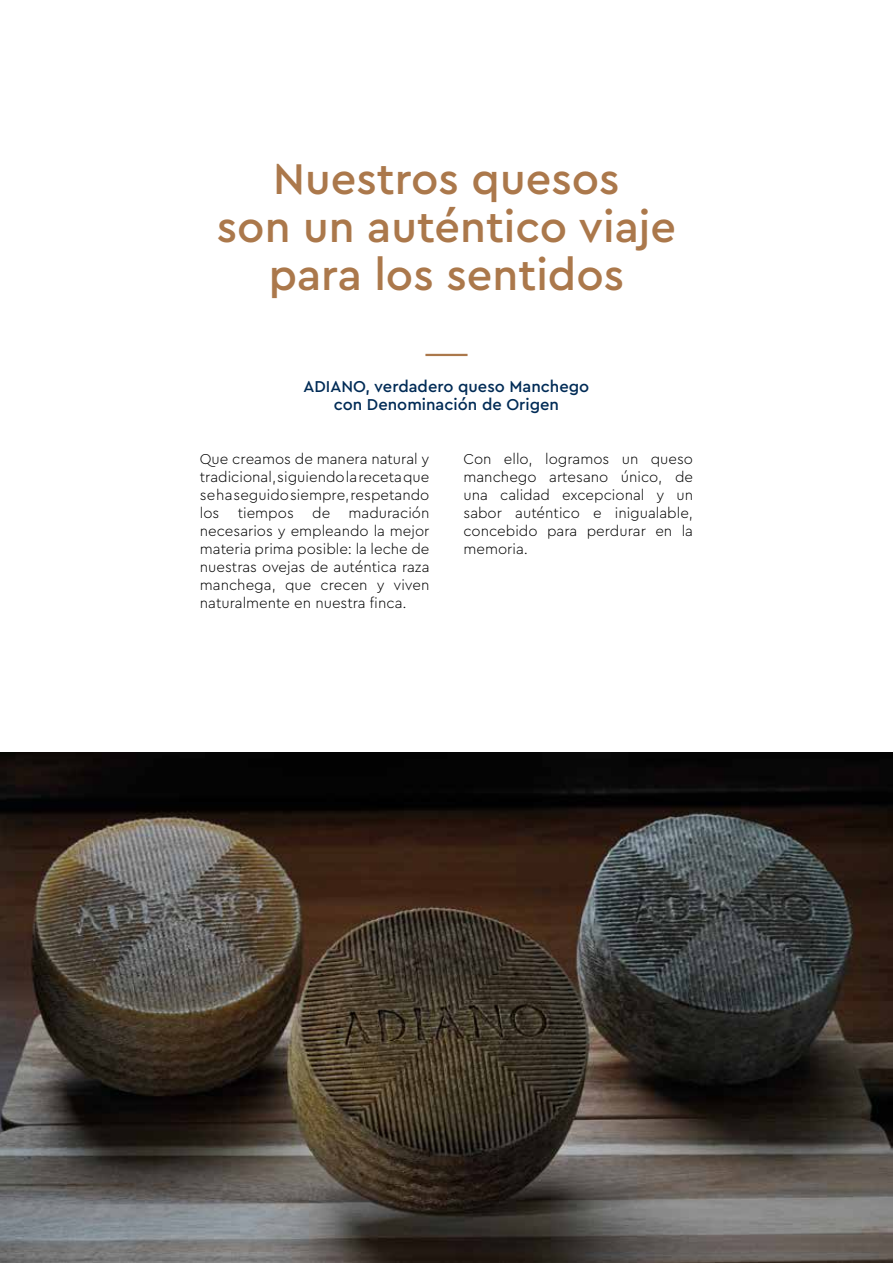
<style>
.page{position:relative;width:893px;height:1263px;background:#fff}
.page>*{position:absolute;margin:0;border:0;box-sizing:border-box;transform-origin:0 0}
.t1{font:500 45px/48px "Cera Pro";color:#ab784b;text-align:center}
.t2{font:500 16.5px/18px "Cera Pro";color:#002b56;text-align:center}
.t3{font:300 15px/18px "Cera Pro";color:#000;text-align:justify}
</style>
<div class="page">
<img style="left:0;top:752px;width:893px;height:511px">
<hr style="left:425px;top:354px;width:43px;height:2px;background:#ab784b">
<h1 class="t1" style="left:217px;top:153px;width:461px">Nuestros quesos<br>son un auténtico viaje para los sentidos</h1>
<p class="t2" style="left:304px;top:377px;width:287px">ADIANO, verdadero queso Manchego con Denominación de Origen</p>
<p class="t3" style="left:463px;top:449px;width:231px">Con ello, logramos un queso manchego artesano único, de una calidad excepcional y un sabor auténtico e inigualable, concebido para perdurar en la memoria.</p>
<p class="t3" style="left:200px;top:449px;width:231px">Que creamos de manera natural y tradicional, siguiendo la receta que se ha seguido siempre, respetando los tiempos de maduración necesarios y empleando la mejor materia prima posible: la leche de nuestras ovejas de auténtica raza manchega, que crecen y viven naturalmente en nuestra finca.</p>
</div>
